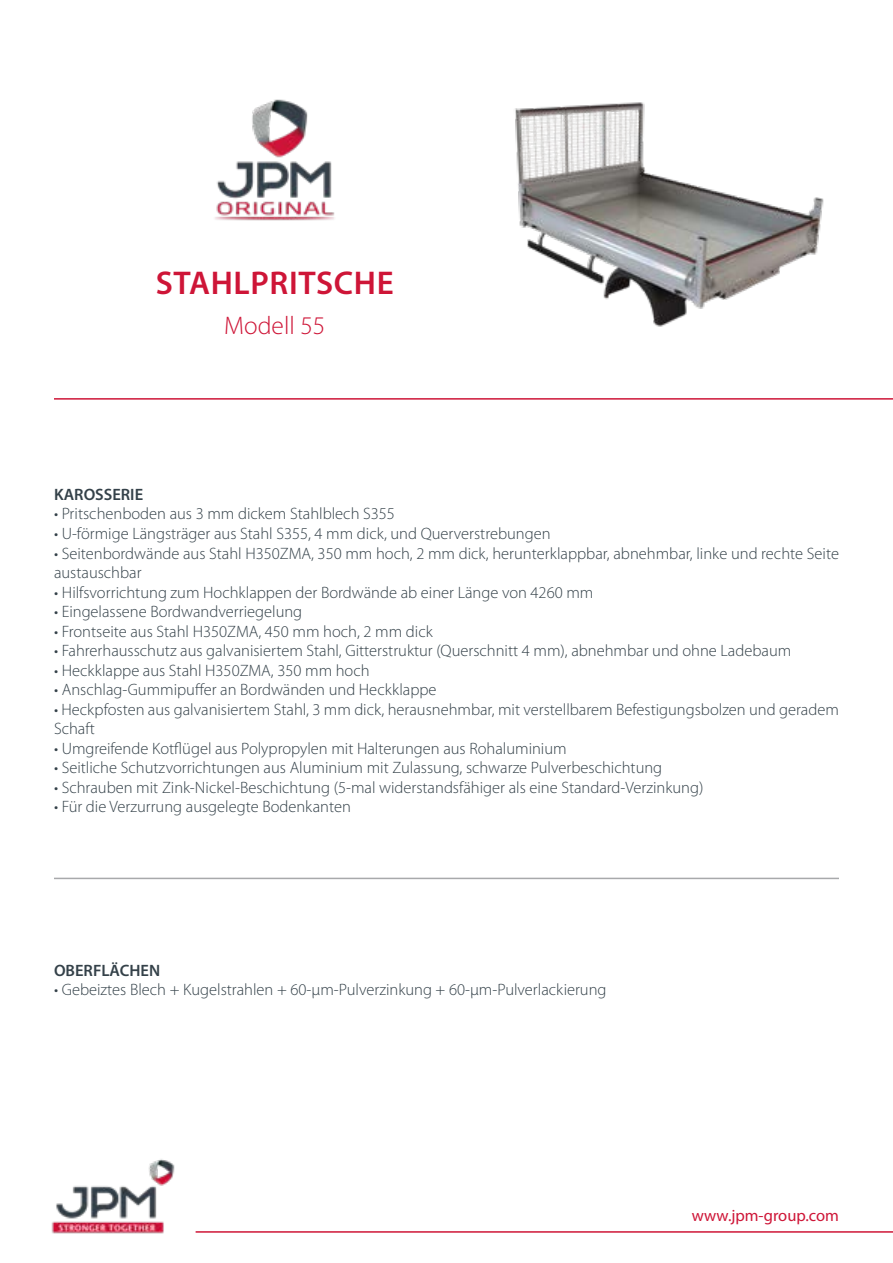
<style>
.page{position:relative;width:893px;height:1263px;background:#fff}
.page>*{position:absolute;margin:0;border:0;box-sizing:border-box;transform-origin:0 0}
.t1{font:600 33px "Myriad Pro";letter-spacing:.02em;color:#ce1537}
.t2{font:300 25.5px "Myriad Pro";color:#ce1537}
.t3{font:300 16.5px/19.5px "Myriad Pro";color:#344149}
.t4{font:600 16.5px "Myriad Pro";color:#344149}
.t5{font:16.5px "Myriad Pro";color:#ce1537}
</style>
<div class="page">
<hr style="left:54px;top:878px;width:785px;height:1px;background:#a8a9ab">
<img style="left:51px;top:1159px;width:124px;height:75px">
<hr style="left:54px;top:398px;width:839px;height:2px;background:#ce1537">
<img style="left:215px;top:99px;width:120px;height:122px">
<hr style="left:196px;top:1231px;width:697px;height:2px;background:#ce1537">
<img style="left:515px;top:102px;width:309px;height:225px">
<h1 class="t1" style="left:156px;top:262px;width:240px">STAHLPRITSCHE</h1>
<h2 class="t2" style="left:224px;top:310px;width:103px">Modell 55</h2>
<p class="t4" style="left:54px;top:484px;width:91px">KAROSSERIE</p>
<p class="t3" style="left:54px;top:504px;width:342px">• Pritschenboden aus 3 mm dickem Stahlblech S355</p>
<p class="t3" style="left:54px;top:524px;width:498px">• U-förmige Längsträger aus Stahl S355, 4 mm dick, und Querverstrebungen</p>
<p class="t3" style="left:54px;top:543px;width:786px">• Seitenbordwände aus Stahl H350ZMA, 350 mm hoch, 2 mm dick, herunterklappbar, abnehmbar, linke und rechte Seite austauschbar</p>
<p class="t3" style="left:54px;top:582px;width:541px">• Hilfsvorrichtung zum Hochklappen der Bordwände ab einer Länge von 4260 mm</p>
<p class="t3" style="left:54px;top:602px;width:250px">• Eingelassene Bordwandverriegelung</p>
<p class="t3" style="left:54px;top:621px;width:380px">• Frontseite aus Stahl H350ZMA, 450 mm hoch, 2 mm dick</p>
<p class="t3" style="left:54px;top:641px;width:739px">• Fahrerhausschutz aus galvanisiertem Stahl, Gitterstruktur (Querschnitt 4 mm), abnehmbar und ohne Ladebaum</p>
<p class="t3" style="left:54px;top:660px;width:317px">• Heckklappe aus Stahl H350ZMA, 350 mm hoch</p>
<p class="t3" style="left:54px;top:680px;width:384px">• Anschlag-Gummipuffer an Bordwänden und Heckklappe</p>
<p class="t3" style="left:54px;top:699px;width:786px">• Heckpfosten aus galvanisiertem Stahl, 3 mm dick, herausnehmbar, mit verstellbarem Befestigungsbolzen und geradem<br>Schaft</p>
<p class="t3" style="left:54px;top:738px;width:514px">• Umgreifende Kotflügel aus Polypropylen mit Halterungen aus Rohaluminium</p>
<p class="t3" style="left:54px;top:758px;width:610px">• Seitliche Schutzvorrichtungen aus Aluminium mit Zulassung, schwarze Pulverbeschichtung</p>
<p class="t3" style="left:54px;top:777px;width:651px">• Schrauben mit Zink-Nickel-Beschichtung (5-mal widerstandsfähiger als eine Standard-Verzinkung)</p>
<p class="t3" style="left:54px;top:797px;width:298px">• Für die Verzurrung ausgelegte Bodenkanten</p>
<p class="t4" style="left:54px;top:959px;width:108px">OBERFLÄCHEN</p>
<p class="t3" style="left:54px;top:980px;width:554px">• Gebeiztes Blech + Kugelstrahlen + 60-μm-Pulverzinkung + 60-μm-Pulverlackierung</p>
<p class="t5" style="left:692px;top:1207px;width:149px">www.jpm-group.com</p>
</div>
